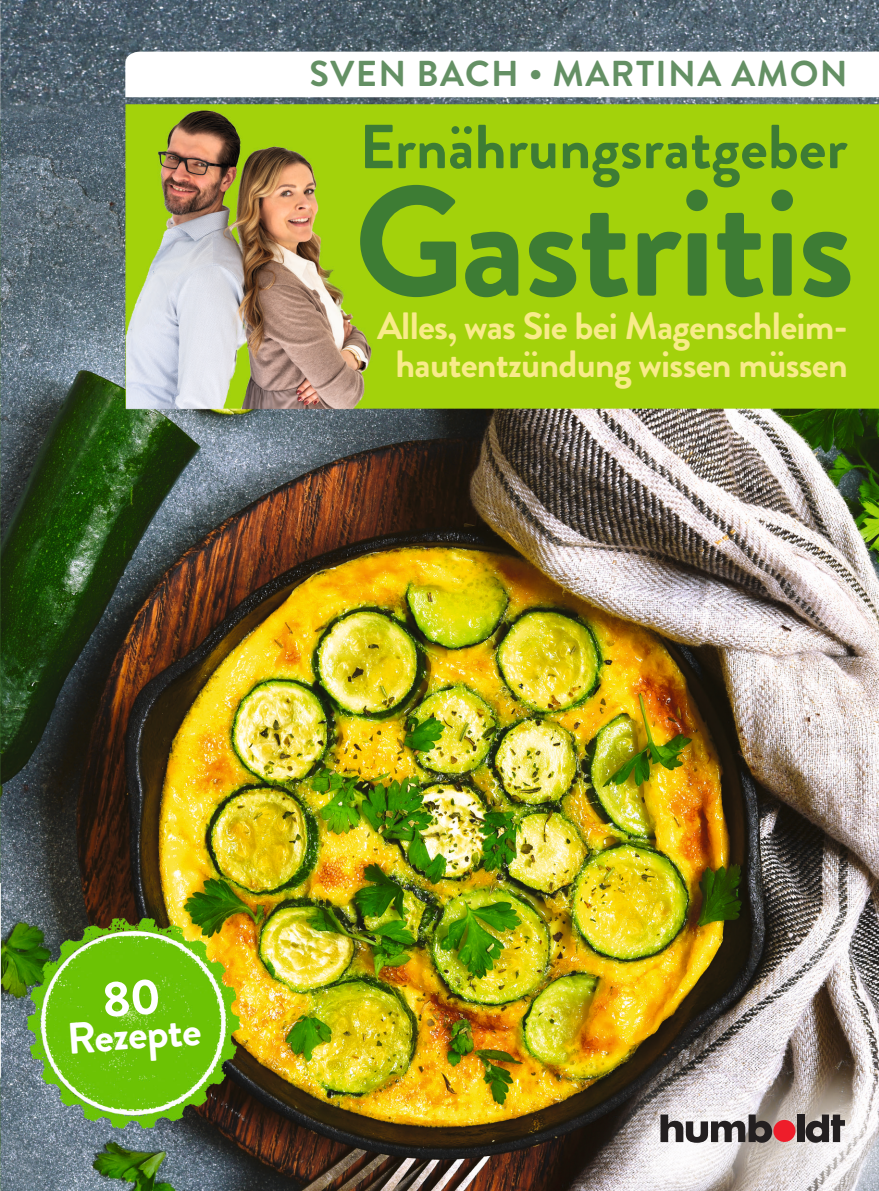
<style>
.page{position:relative;width:879px;height:1191px;background:#fff}
.page>*{position:absolute;margin:0;border:0;box-sizing:border-box;transform-origin:0 0}
.t1{font:700 156px "Brandon Grotesque";letter-spacing:-.02em;color:#3d7c34}
.t2{font:700 62px "Brandon Grotesque";color:#3d7c34}
.t3{font:700 44px "Brandon Grotesque";color:#fff}
.t4{font:700 38px "Brandon Grotesque";letter-spacing:-.02em;color:#f8eb8a}
._00_U1_Autor{font:700 36px "Brandon Grotesque";letter-spacing:.04em;color:#649064}
</style>
<div class="page">
<img style="left:0;top:0;width:879px;height:1191px">
<svg style="left:0;top:883px;width:1px;height:194px"></svg>
<svg style="left:125px;top:52px;width:754px;height:45px"></svg>
<div style="left:773px;top:1119px;width:22px;height:23px;background:#ee1d2a;border-radius:50%"></div>
<svg style="left:660px;top:1114px;width:112px;height:28px"></svg>
<div style="left:797px;top:1114px;width:7px;height:28px;background:#231f20"></div>
<svg style="left:805px;top:1114px;width:40px;height:28px"></svg>
<svg style="left:103px;top:978px;width:56px;height:39px;background:#6fc30b"></svg>
<p class="_00_U1_Autor" style="left:309px;top:49px;width:540px">SVEN BACH • MARTINA AMON</p>
<p class="t2" style="left:359px;top:103px;width:490px">Ernährungsratgeber</p>
<p class="t1" style="left:354px;top:133px;width:502px">Gastritis</p>
<p class="t4" style="left:377px;top:299px;width:472px">Alles, was Sie bei Magenschleim-</p>
<p class="t4" style="left:395px;top:337px;width:454px">hautentzündung wissen müssen</p>
<p class="t3" style="left:65px;top:1007px;width:136px;rotate:-4deg">Rezepte</p>
</div>
